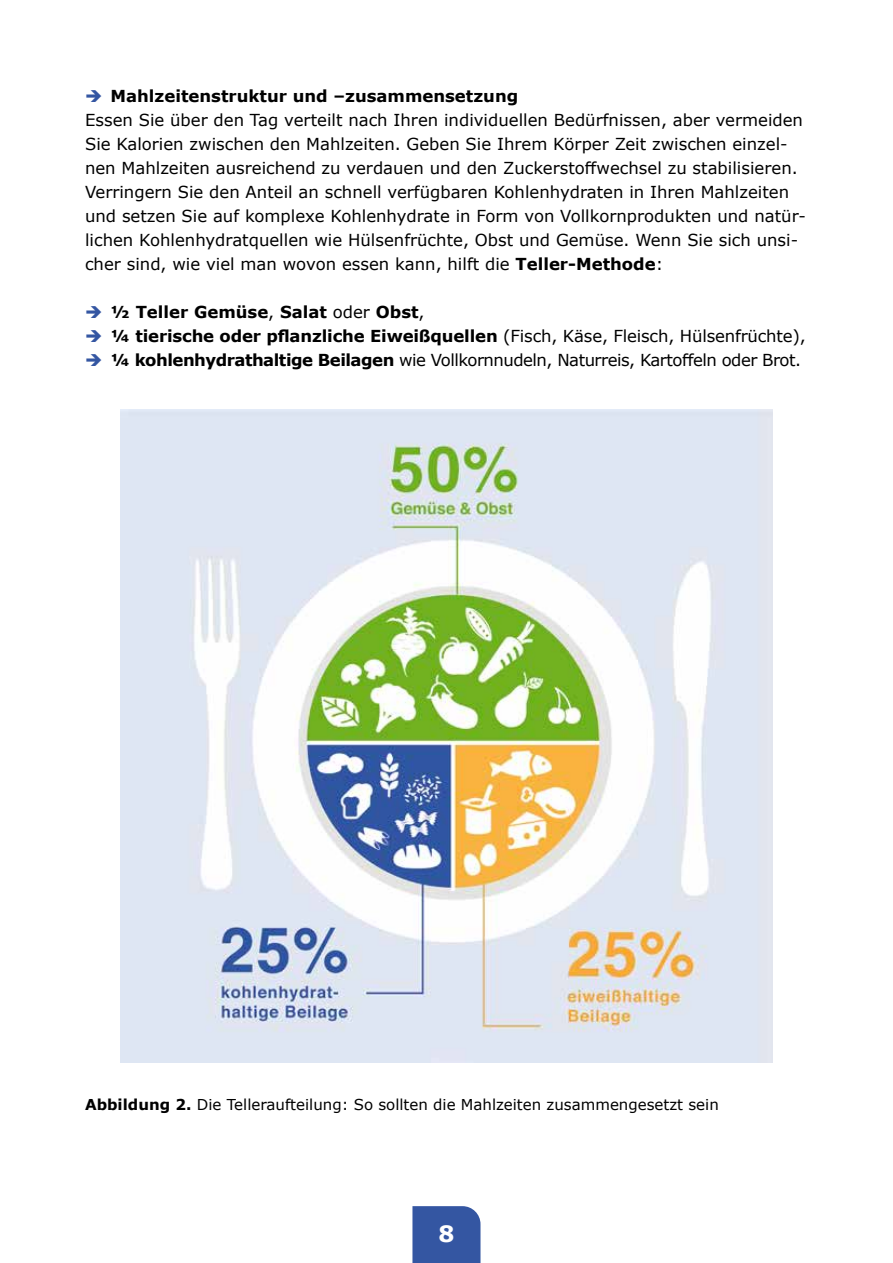
<style>
.page{position:relative;width:893px;height:1263px;background:#fff}
.page>*{position:absolute;margin:0;border:0;box-sizing:border-box;transform-origin:0 0}
.t1{font:700 22.5px "Verdana";color:#fff}
.t2{font:16.5px/24px "Verdana";color:#000}
.t3{font:700 16.5px "Verdana";letter-spacing:-.01em;color:#000}
.t4{font:16.5px "Verdana";letter-spacing:-.03em;color:#000}
.t5{font:15px "Verdana";color:#000}
.s1{color:#3456a2}
.s2{font-weight:700}
.s3{font-weight:400}
</style>
<div class="page">
<div style="left:412px;top:1206px;width:68px;height:57px;background:#3456a2"></div>
<img style="left:120px;top:409px;width:653px;height:653px">
<p class="t2" style="left:85px;top:84px;width:722px"><span class="s1">➔</span> <span class="s2">Mahlzeitenstruktur und –zusammensetzung<br></span>Essen Sie über den Tag verteilt nach Ihren individuellen Bedürfnissen, aber vermeiden Sie Kalorien zwischen den Mahlzeiten. Geben Sie Ihrem Körper Zeit zwischen einzel&shy;nen Mahlzeiten ausreichend zu verdauen und den Zuckerstoffwechsel zu stabilisieren.<br>Verringern Sie den Anteil an schnell verfügbaren Kohlenhydraten in Ihren Mahlzeiten und setzen Sie auf komplexe Kohlenhydrate in Form von Vollkornprodukten und natür&shy;lichen Kohlenhydratquellen wie Hülsenfrüchte, Obst und Gemüse. Wenn Sie sich unsi&shy;cher sind, wie viel man wovon essen kann, hilft die <span class="s2">Teller-Methode</span>:</p>
<p class="t3" style="left:85px;top:300px;width:341px"><span class="s1">➔</span> ½ Teller Gemüse<span class="s3">,</span> Salat <span class="s3">oder</span> Obst<span class="s3">,</span></p>
<p class="t3" style="left:85px;top:324px;width:722px"><span class="s1">➔</span> ¼ tierische oder pflanzliche Eiweißquellen <span class="s3">(Fisch, Käse, Fleisch, Hülsenfrüchte),</span></p>
<p class="t4" style="left:85px;top:349px;width:718px"><span class="s1">➔</span> <span class="s2">¼ kohlenhydrathaltige Beilagen</span> wie Vollkornnudeln, Naturreis, Kartoffeln oder Brot.</p>
<p class="t5" style="left:85px;top:1094px;width:635px"><span class="s2">Abbildung 2.</span> Die Telleraufteilung: So sollten die Mahlzeiten zusammengesetzt sein</p>
<h1 class="t1" style="left:438px;top:1218px;width:17px">8</h1>
</div>
